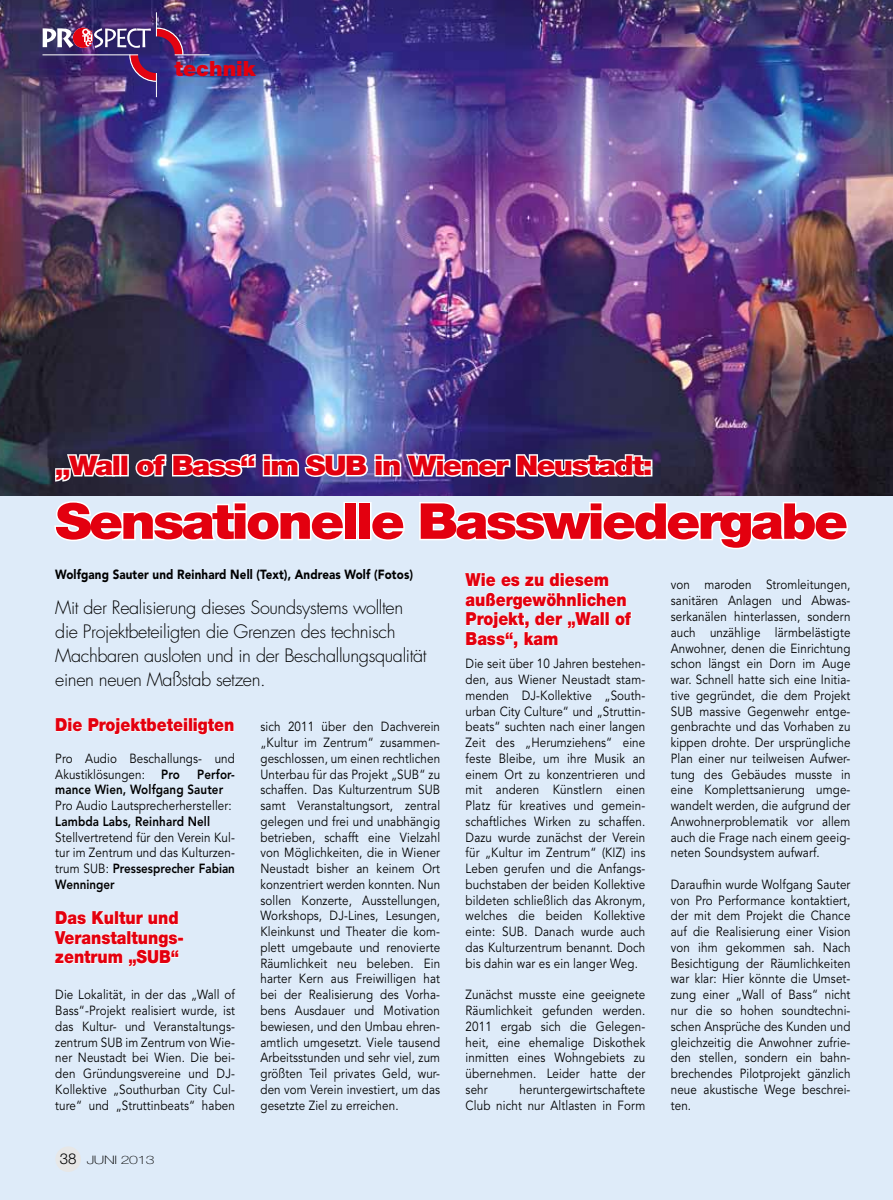
<style>
.page{position:relative;width:893px;height:1200px;background:#fff}
.page>*{position:absolute;margin:0;border:0;box-sizing:border-box;transform-origin:0 0}
.t1{font:900 49.5px "Helvetica Neue";letter-spacing:-.05em;color:#e3000f;scale:1.1 1}
.t2{font:900 27px "Helvetica Neue";letter-spacing:-.05em;color:#e3000f;scale:1.1 1}
.t3{font:900 21px "Helvetica Neue";color:#e3000f}
.t4{font:300 18px/24px "Futura";letter-spacing:-.02em;color:#000}
.t5{font:900 18px/19.5px "Helvetica Neue";color:#e3000f;scale:.88 1}
.t6{font:13.2px/15.8px "Avenir";letter-spacing:.01em;color:#000;text-align:justify;scale:.88 1}
.t7{font:800 13.2px/15.8px "Avenir";letter-spacing:.01em;color:#000;scale:.88 1}
.t8{font:900 13.2px "Avenir";letter-spacing:.01em;color:#000;scale:.88 1}
.t9{font:100 11.7px "Helvetica Neue";letter-spacing:-.025em;color:#000;scale:1.35 1}
.s1{font-weight:800}
.s2{font-weight:300;font-size:15px}
</style>
<div class="page">
<div style="left:0;top:0;width:893px;height:1199px;background:#deebf9"></div>
<svg style="left:56px;top:718px;width:178px;height:17px"></svg>
<svg style="left:54px;top:911px;width:130px;height:56px"></svg>
<svg style="left:465px;top:573px;width:167px;height:75px"></svg>
<img style="left:0;top:0;width:893px;height:495px">
<svg style="left:53px;top:431px;width:797px;height:118px"></svg>
<hr style="left:175px;top:54px;width:35px;height:1px;background:#fff">
<img style="left:43px;top:13px;width:143px;height:84px">
<div style="left:55px;top:1146px;width:26px;height:25px;background:#e7e7e7;border-radius:50%"></div>
<h3 class="t3" style="left:174px;top:56px;width:83px">technik</h3>
<h2 class="t2" style="left:55px;top:449px;width:545px">„Wall of Bass“ im SUB in Wiener Neustadt:</h2>
<h1 class="t1" style="left:55px;top:491px;width:722px">Sensationelle Basswiedergabe</h1>
<p class="t8" style="left:55px;top:566px;width:408px">Wolfgang Sauter und Reinhard Nell (Text), Andreas Wolf (Fotos)</p>
<h3 class="t4" style="left:55px;top:595px;width:373px">Mit der Realisierung dieses Soundsystems wollten die Projektbeteiligten die Grenzen des technisch Machbaren ausloten und in der Beschallungsqualität einen neuen Maßstab setzen.</h3>
<h3 class="t5" style="left:55px;top:714px;width:205px">Die Projektbeteiligten</h3>
<p class="t6" style="left:55px;top:750px;width:206px">Pro Audio Beschallungs- und<br>Akustiklösungen: <span class="s1">Pro</span></p>
<p class="t7" style="left:55px;top:766px;width:206px;text-indent:142px">Perfor&shy;mance Wien, Wolfgang Sauter</p>
<p class="t6" style="left:55px;top:797px;width:202px">Pro Audio Lautsprecherhersteller:</p>
<p class="t7" style="left:55px;top:813px;width:177px">Lambda Labs, Reinhard Nell</p>
<p class="t6" style="left:55px;top:829px;width:206px">Stellvertretend für den Verein Kul&shy;tur im Zentrum und das Kulturzen&shy;trum SUB: <span class="s1">Pressesprecher Fabian Wenninger</span></p>
<h3 class="t5" style="left:55px;top:907px;width:148px">Das Kultur und<br>Veranstaltungs&shy;zentrum „SUB“</h3>
<p class="t6" style="left:55px;top:986px;width:206px">Die Lokalität, in der das „Wall of Bass“-Projekt realisiert wurde, ist das Kultur- und Veranstaltungs&shy;zentrum SUB im Zentrum von Wie&shy;ner Neustadt bei Wien. Die bei&shy;den Gründungsvereine und DJ-Kollektive „Southurban City Cul&shy;ture“ und „Struttinbeats“ haben</p>
<p class="t9" style="left:60px;top:1152px;width:72px"><span class="s2">38</span> Juni 2013</p>
<p class="t6" style="left:260px;top:719px;width:206px">sich 2011 über den Dachverein „Kultur im Zentrum“ zusammen&shy;geschlossen, um einen rechtlichen Unterbau für das Projekt „SUB“ zu schaffen. Das Kulturzentrum SUB samt Veranstaltungsort, zentral gelegen und frei und unabhängig betrieben, schafft eine Vielzahl von Möglichkeiten, die in Wiener Neustadt bisher an keinem Ort konzentriert werden konnten. Nun sollen Konzerte, Ausstellungen, Workshops, DJ-Lines, Lesungen, Kleinkunst und Theater die kom&shy;plett umgebaute und renovierte Räumlichkeit neu beleben. Ein harter Kern aus Freiwilligen hat bei der Realisierung des Vorha&shy;bens Ausdauer und Motivation bewiesen, und den Umbau ehren&shy;amtlich umgesetzt. Viele tausend Arbeitsstunden und sehr viel, zum größten Teil privates Geld, wur&shy;den vom Verein investiert, um das gesetzte Ziel zu erreichen.</p>
<h3 class="t5" style="left:466px;top:569px;width:190px">Wie es zu diesem außergewöhnlichen<br>Projekt, der „Wall of<br>Bass“, kam</h3>
<p class="t6" style="left:466px;top:656px;width:206px">Die seit über 10 Jahren bestehen&shy;den, aus Wiener Neustadt stam&shy;menden DJ-Kollektive „South&shy;urban City Culture“ und „Struttin&shy;beats“ suchten nach einer langen Zeit des „Herumziehens“ eine feste Bleibe, um ihre Musik an einem Ort zu konzentrieren und mit anderen Künstlern einen Platz für kreatives und gemein&shy;schaftliches Wirken zu schaffen.<br>Dazu wurde zunächst der Verein für „Kultur im Zentrum“ (KIZ) ins Leben gerufen und die Anfangs&shy;buchstaben der beiden Kollektive bildeten schließlich das Akronym, welches die beiden Kollektive einte: SUB. Danach wurde auch das Kulturzentrum benannt. Doch bis dahin war es ein langer Weg.</p>
<p class="t6" style="left:466px;top:986px;width:206px">Zunächst musste eine geeignete Räumlichkeit gefunden werden.<br>2011 ergab sich die Gelegen&shy;heit, eine ehemalige Diskothek inmitten eines Wohngebiets zu übernehmen. Leider hatte der sehr</p>
<p class="t6" style="left:466px;top:1081px;width:206px;text-align:right">heruntergewirtschaftete<br>Club nicht nur Altlasten in Form</p>
<p class="t6" style="left:671px;top:577px;width:206px">von maroden Stromleitungen, sanitären Anlagen und Abwas&shy;serkanälen hinterlassen, sondern auch unzählige lärmbelästigte Anwohner, denen die Einrichtung schon längst ein Dorn im Auge war. Schnell hatte sich eine Initia&shy;tive gegründet, die dem Projekt SUB massive Gegenwehr entge&shy;genbrachte und das Vorhaben zu kippen drohte. Der ursprüngliche Plan einer nur teilweisen Aufwer&shy;tung des Gebäudes musste in eine Komplettsanierung umge&shy;wandelt werden, die aufgrund der Anwohnerproblematik vor allem auch die Frage nach einem geeig&shy;neten Soundsystem aufwarf.</p>
<p class="t6" style="left:671px;top:876px;width:206px">Daraufhin wurde Wolfgang Sauter von Pro Performance kontaktiert, der mit dem Projekt die Chance auf die Realisierung einer Vision von ihm gekommen sah. Nach Besichtigung der Räumlichkeiten war klar: Hier könnte die Umset&shy;zung einer „Wall of Bass“ nicht nur die so hohen soundtechni&shy;schen Ansprüche des Kunden und gleichzeitig die Anwohner zufrie&shy;den stellen, sondern ein bahn&shy;brechendes Pilotprojekt gänzlich neue akustische Wege beschrei&shy;ten.</p>
</div>
